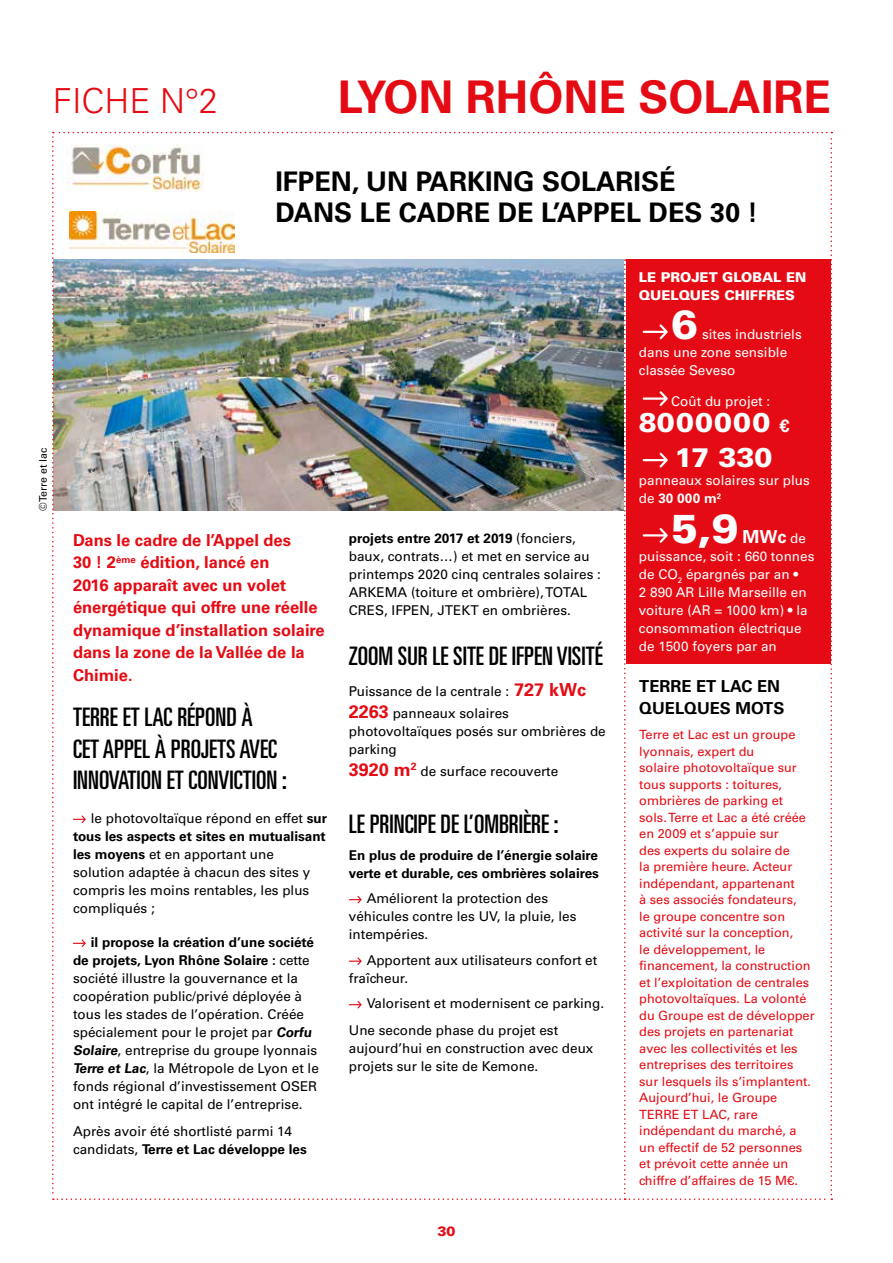
<style>
.page{position:relative;width:893px;height:1263px;background:#fff}
.page>*{position:absolute;margin:0;border:0;box-sizing:border-box;transform-origin:0 0}
.t1{font:700 45px "Univers LT Std";color:#e50b14}
.t2{font:900 40.5px "Univers LT Std";color:#fff}
.t3{font:300 34.5px "Univers LT Std";color:#e50b14}
.t4{font:700 27px/31.5px "Univers LT Std";color:#000}
.t5{font:900 27px/35px "Univers LT Std";letter-spacing:.04em;color:#fff}
.t6{font:ultra-condensed 25.5px/31.5px "Univers";color:#000}
.t7{font:700 18px "Univers LT Std";color:#fff}
.t8{font:700 16.5px/22.5px "Univers LT Std";color:#e50b14}
.t9{font:700 16.5px/22.5px "Univers LT Std";color:#000}
.t10{font:13.5px/18px "Univers LT Std";color:#000}
.t11{font:13.5px/18px "Univers LT Std";color:#fff}
.t12{font:700 13.5px/18px "Univers LT Std";color:#000}
.t13{font:900 13.5px/18px "Univers LT Std";color:#fff}
.t14{font:900 13.5px "Univers LT Std";color:#e50b14}
.t15{font:12.75px/16.5px "Univers LT Std";color:#e50b14}
.t16{font:10.5px "Univers LT Std";color:#000}
.s1{font-weight:700}
.s2{font-weight:700;font-size:18px;color:#e50b14}
.s3{font-weight:700;font-size:18px}
.s4{font-weight:400;font-size:13.5px}
</style>
<div class="page">
<img style="left:52px;top:132px;width:780px;height:1068px">
<h3 class="t3" style="left:53px;top:80px;width:167px">FICHE N°2</h3>
<h1 class="t1" style="left:338px;top:71px;width:495px">LYON RHÔNE SOLAIRE</h1>
<p class="t16" style="left:37px;top:511px;width:65px;rotate:-90deg">© Terre et lac</p>
<h3 class="t4" style="left:275px;top:166px;width:484px">IFPEN, UN PARKING SOLARISÉ<br>DANS LE CADRE DE L’APPEL DES 30 !</h3>
<p class="t8" style="left:73px;top:529px;width:253px">Dans le cadre de l’Appel des<br>30 ! 2<sup>ème</sup> édition, lancé en<br>2016 apparaît avec un volet énergétique qui offre une réelle dynamique d’installation solaire dans la zone de la Vallée de la<br>Chimie.</p>
<h3 class="t6" style="left:73px;top:701px;width:215px">TERRE ET LAC RÉPOND À<br>CET APPEL À PROJETS AVEC<br>INNOVATION ET CONVICTION :</h3>
<p class="t10" style="left:73px;top:809px;width:256px;text-indent:18px">le photovoltaïque répond en effet <span class="s1">sur tous les aspects et sites en mutualisant les moyens</span> et en apportant une solution adaptée à chacun des sites y compris les moins rentables, les plus compliqués ;</p>
<p class="t10" style="left:73px;top:933px;width:247px;text-indent:18px"><span class="s1">il propose la création d’une société de projets, Lyon Rhône Solaire :</span> cette société illustre la gouvernance et la coopération public/privé déployée à tous les stades de l’opération. Créée spécialement pour le projet par <span class="s1">Corfu Solaire</span>, entreprise du groupe lyonnais <span class="s1">Terre et Lac</span>, la Métropole de Lyon et le fonds régional d’investissement OSER ont intégré le capital de l’entreprise.</p>
<p class="t10" style="left:73px;top:1122px;width:235px">Après avoir été shortlisté parmi 14 candidats, <span class="s1">Terre et Lac développe les</span></p>
<p class="t10" style="left:349px;top:530px;width:254px"><span class="s1">projets entre 2017 et 2019</span> (fonciers, baux, contrats…) et met en service au printemps 2020 cinq centrales solaires :<br>ARKEMA (toiture et ombrière), TOTAL CRES, IFPEN, JTEKT en ombrières.</p>
<h3 class="t6" style="left:349px;top:640px;width:255px">ZOOM SUR LE SITE DE IFPEN VISITÉ</h3>
<p class="t10" style="left:349px;top:680px;width:239px;line-height:22.2px">Puissance de la centrale : <span class="s2">727 kWc<br>2263</span> panneaux solaires</p>
<p class="t10" style="left:349px;top:722px;width:258px">photovoltaïques posés sur ombrières de parking</p>
<p class="t10" style="left:349px;top:763px;width:211px"><span class="s2">3920 m</span><sup>2</sup> de surface recouverte</p>
<h3 class="t6" style="left:349px;top:808px;width:211px">LE PRINCIPE DE L’OMBRIÈRE :</h3>
<p class="t12" style="left:349px;top:846px;width:252px">En plus de produire de l’énergie solaire verte et durable, ces ombrières solaires</p>
<p class="t10" style="left:349px;top:890px;width:229px;text-indent:18px">Améliorent la protection des véhicules contre les UV, la pluie, les intempéries.</p>
<p class="t10" style="left:349px;top:951px;width:250px;text-indent:18px">Apportent aux utilisateurs confort et fraîcheur.</p>
<p class="t10" style="left:349px;top:990px;width:257px;line-height:26.5px;text-indent:18px">Valorisent et modernisent ce parking.<br>Une seconde phase du projet est</p>
<p class="t10" style="left:349px;top:1039px;width:246px">aujourd’hui en construction avec deux projets sur le site de Kemone.</p>
<p class="t14" style="left:437px;top:1223px;width:20px">30</p>
<p class="t13" style="left:639px;top:268px;width:169px">LE PROJET GLOBAL EN<br>QUELQUES CHIFFRES</p>
<h2 class="t2" style="left:671px;top:299px;width:29px">6</h2>
<p class="t11" style="left:639px;top:325px;width:164px;text-indent:63px">sites industriels dans une zone sensible classée Seveso</p>
<p class="t11" style="left:671px;top:392px;width:101px">Coût du projet :</p>
<h3 class="t5" style="left:675px;top:405px;width:116px;text-indent:-36px">8000000 <span class="s3">€<br></span>17 330</h3>
<p class="t11" style="left:639px;top:472px;width:173px">panneaux solaires sur plus de <span class="s1">30 000 m</span><sup>2</sup></p>
<h2 class="t2" style="left:671px;top:503px;width:69px">5,9</h2>
<h3 class="t7" style="left:742px;top:526px;width:65px">MWc <span class="s4">de</span></h3>
<p class="t11" style="left:639px;top:547px;width:177px">puissance, soit : 660 tonnes de CO<sub>2</sub> épargnés par an •<br>2 890 AR Lille Marseille en voiture (AR = 1000 km) • la consommation électrique de 1500 foyers par an</p>
<p class="t9" style="left:639px;top:675px;width:147px">TERRE ET LAC EN<br>QUELQUES MOTS</p>
<p class="t15" style="left:639px;top:726px;width:177px">Terre et Lac est un groupe lyonnais, expert du<br>solaire photovoltaïque sur tous supports : toitures, ombrières de parking et<br>sols. Terre et Lac a été créée en 2009 et s’appuie sur<br>des experts du solaire de<br>la première heure. Acteur indépendant, appartenant<br>à ses associés fondateurs,<br>le groupe concentre son activité sur la conception,<br>le développement, le financement, la construction et l’exploitation de centrales photovoltaïques. La volonté du Groupe est de développer des projets en partenariat avec les collectivités et les entreprises des territoires sur lesquels ils s’implantent.<br>Aujourd’hui, le Groupe<br>TERRE ET LAC, rare indépendant du marché, a un effectif de 52 personnes et prévoit cette année un chiffre d’affaires de 15 M€.</p>
</div>
